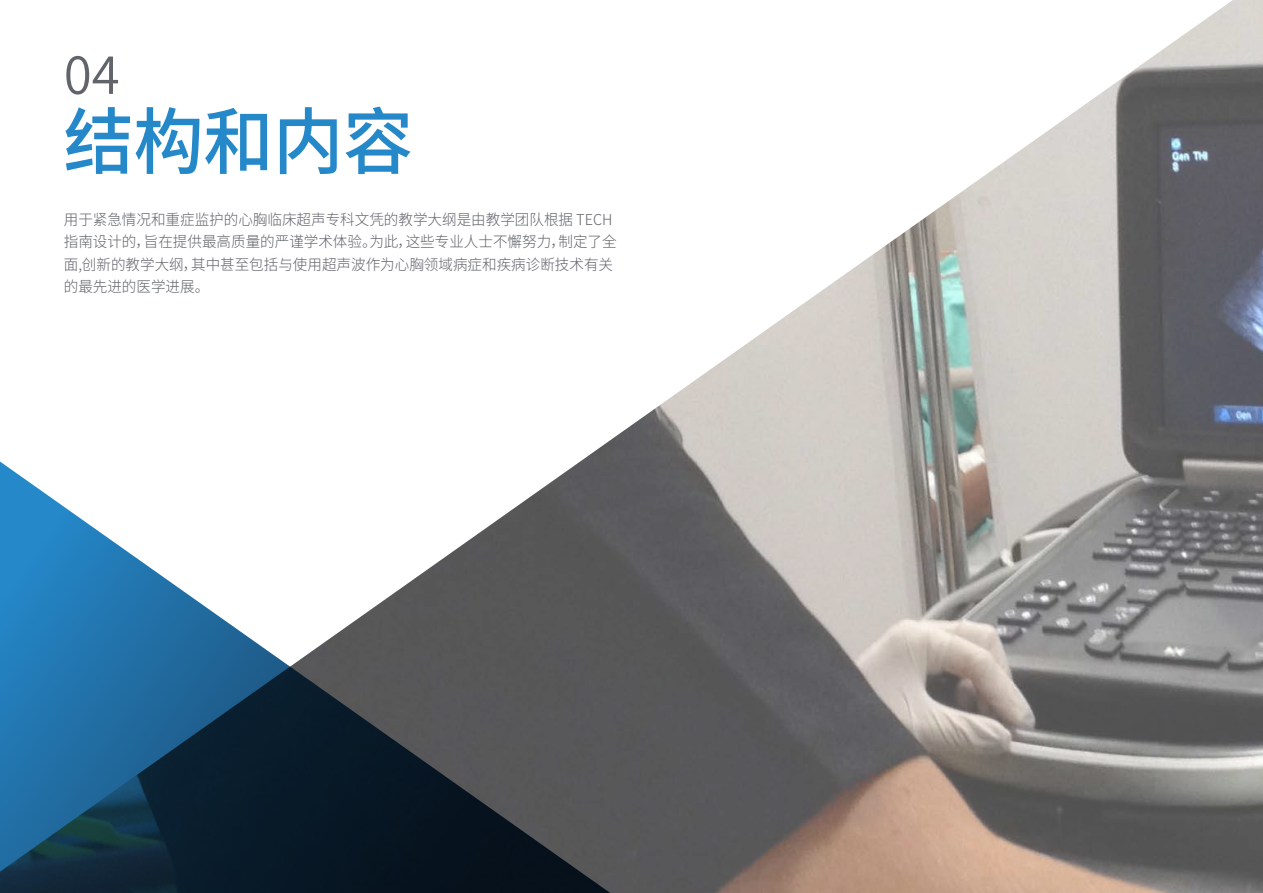
<style>
.page{position:relative;width:1263px;height:893px;background:#fff}
.page>*{position:absolute;margin:0;border:0;box-sizing:border-box;transform-origin:0 0}
.t1{font:500 72px "Source Han Sans CN";color:#2488c9}
.t2{font:52.5px "Source Han Sans CN";color:#61646a}
.t3{font:300 15px/22.5px "Source Han Sans CN";color:#61646a}
</style>
<div class="page">
<img style="left:602px;top:0;width:661px;height:893px">
<svg style="left:0;top:446px;width:640px;height:447px"></svg>
<h2 class="t2" style="left:64px;top:45px;width:57px">04</h2>
<h1 class="t1" style="left:64px;top:101px;width:351px">结构和内容</h1>
<p class="t3" style="left:64px;top:208px;width:554px">用于紧急情况和重症监护的心胸临床超声专科文凭的教学大纲是由教学团队根据 TECH指南设计的，旨在提供最高质量的严谨学术体验。为此，这些专业人士不懈努力，制定了全面,创新的教学大纲，其中甚至包括与使用超声波作为心胸领域病症和疾病诊断技术有关的最先进的医学进展。</p>
</div>
